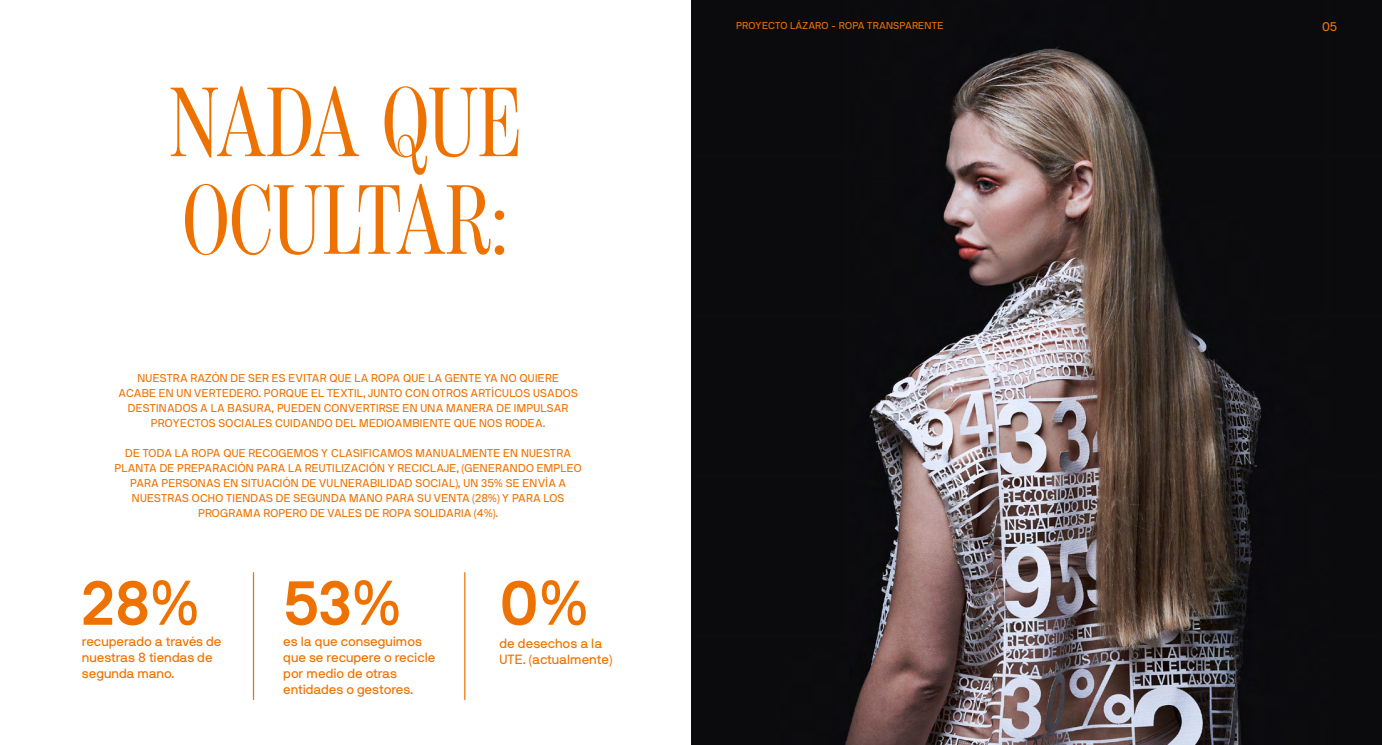
<style>
.page{position:relative;width:1382px;height:745px;background:#fff}
.page>*{position:absolute;margin:0;border:0;box-sizing:border-box;transform-origin:0 0}
.t1{font:100px/97.5px "Benton Mod Disp Comp";color:#ee7201}
.t2{font:700 62.5px "NB International Pro";color:#ee7201}
.t3{font:13.25px/15.8px "NB International Pro";color:#ee7201}
.t4{font:12.5px "NB International Pro";color:#ee7201}
.t5{font:11.25px/15px "NB International Pro";letter-spacing:.02em;color:#ee7201;text-align:center}
.t6{font:10px "NB International Pro";letter-spacing:.02em;color:#ee7201}
</style>
<div class="page">
<hr style="left:253px;top:572px;width:1px;height:127px;background:#ee7201">
<hr style="left:464px;top:572px;width:1px;height:127px;background:#ee7201">
<img style="left:691px;top:0;width:691px;height:744px">
<p class="t1" style="left:170px;top:74px;width:353px">NADA QUE<br>OCULTAR:</p>
<p class="t5" style="left:118px;top:370px;width:461px">NUESTRA RAZÓN DE SER ES EVITAR QUE LA ROPA QUE LA GENTE YA NO QUIERE ACABE EN UN VERTEDERO. PORQUE EL TEXTIL, JUNTO CON OTROS ARTÍCULOS USADOS DESTINADOS A LA BASURA, PUEDEN CONVERTIRSE EN UNA MANERA DE IMPULSAR PROYECTOS SOCIALES CUIDANDO DEL MEDIOAMBIENTE QUE NOS RODEA.</p>
<p class="t5" style="left:114px;top:445px;width:469px">DE TODA LA ROPA QUE RECOGEMOS Y CLASIFICAMOS MANUALMENTE EN NUESTRA PLANTA DE PREPARACIÓN PARA LA REUTILIZACIÓN Y RECICLAJE, (GENERANDO EMPLEO PARA PERSONAS EN SITUACIÓN DE VULNERABILIDAD SOCIAL), UN 35% SE ENVÍA A NUESTRAS OCHO TIENDAS DE SEGUNDA MANO PARA SU VENTA (28%) Y PARA LOS PROGRAMA ROPERO DE VALES DE ROPA SOLIDARIA (4%).</p>
<p class="t2" style="left:82px;top:566px;width:119px">28%</p>
<p class="t3" style="left:82px;top:633px;width:141px">recuperado a través de nuestras 8 tiendas de segunda mano.</p>
<p class="t2" style="left:284px;top:566px;width:119px">53%</p>
<p class="t3" style="left:283px;top:649px;width:154px">que se recupere o recicle por medio de otras entidades o gestores.</p>
<p class="t3" style="left:283px;top:633px;width:140px">es la que conseguimos</p>
<p class="t2" style="left:499px;top:566px;width:91px">0%</p>
<p class="t3" style="left:500px;top:635px;width:114px">de desechos a la<br>UTE. (actualmente)</p>
<p class="t6" style="left:736px;top:20px;width:209px">PROYECTO LÁZARO - ROPA TRANSPARENTE</p>
<p class="t4" style="left:1322px;top:20px;width:16px">05</p>
</div>
